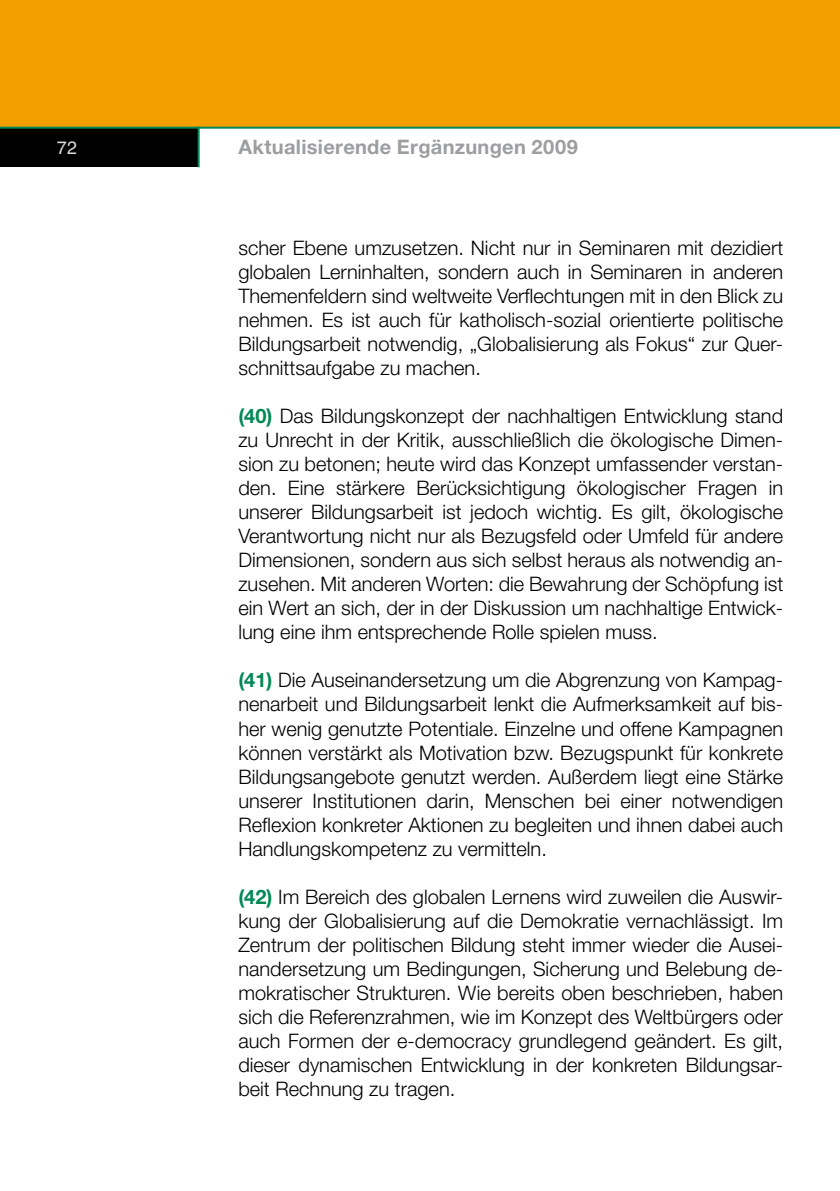
<style>
.page{position:relative;width:840px;height:1191px;background:#fff}
.page>*{position:absolute;margin:0;border:0;box-sizing:border-box;transform-origin:0 0}
.t1{font:300 20px/24px "Helvetica Neue LT Std";color:#000;text-align:justify}
.t2{font:700 20px "Helvetica Neue LT Std";letter-spacing:.015em;color:#9c9e9f}
.t3{font:18px "Helvetica";color:#d9dadb}
.s1{font-weight:700;color:#085}
</style>
<div class="page">
<div style="left:0;top:128px;width:198px;height:39px;background:#000"></div>
<div style="left:0;top:0;width:839px;height:127px;background:#f49e00"></div>
<hr style="left:0;top:127px;width:839px;height:2px;background:#085">
<hr style="left:197px;top:127px;width:2px;height:40px;background:#085">
<p class="t3" style="left:57px;top:137px;width:22px">72</p>
<p class="t2" style="left:238px;top:134px;width:341px">Aktualisierende Ergänzungen 2009</p>
<p class="t1" style="left:238px;top:236px;width:546px">scher Ebene umzusetzen. Nicht nur in Seminaren mit dezidiert globalen Lerninhalten, sondern auch in Seminaren in anderen Themenfeldern sind weltweite Verflechtungen mit in den Blick zu nehmen. Es ist auch für katholisch-sozial orientierte politische Bildungsarbeit notwendig, „Globalisierung als Fokus“ zur Quer&shy;schnittsaufgabe zu machen.</p>
<p class="t1" style="left:238px;top:404px;width:546px"><span class="s1">(40)</span> Das Bildungskonzept der nachhaltigen Entwicklung stand zu Unrecht in der Kritik, ausschließlich die ökologische Dimen&shy;sion zu betonen; heute wird das Konzept umfassender verstan&shy;den. Eine stärkere Berücksichtigung ökologischer Fragen in unserer Bildungsarbeit ist jedoch wichtig. Es gilt, ökologische Verantwortung nicht nur als Bezugsfeld oder Umfeld für andere Dimensionen, sondern aus sich selbst heraus als notwendig an&shy;zusehen. Mit anderen Worten: die Bewahrung der Schöpfung ist ein Wert an sich, der in der Diskussion um nachhaltige Entwick&shy;lung eine ihm entsprechende Rolle spielen muss.</p>
<p class="t1" style="left:238px;top:668px;width:546px"><span class="s1">(41)</span> Die Auseinandersetzung um die Abgrenzung von Kampag&shy;nenarbeit und Bildungsarbeit lenkt die Aufmerksamkeit auf bis&shy;her wenig genutzte Potentiale. Einzelne und offene Kampagnen können verstärkt als Motivation bzw. Bezugspunkt für konkrete Bildungsangebote genutzt werden. Außerdem liegt eine Stärke unserer Institutionen darin, Menschen bei einer notwendigen Reflexion konkreter Aktionen zu begleiten und ihnen dabei auch Handlungskompetenz zu vermitteln.</p>
<p class="t1" style="left:238px;top:884px;width:546px"><span class="s1">(42)</span> Im Bereich des globalen Lernens wird zuweilen die Auswir&shy;kung der Globalisierung auf die Demokratie vernachlässigt. Im Zentrum der politischen Bildung steht immer wieder die Ausei&shy;nandersetzung um Bedingungen, Sicherung und Belebung de&shy;mokratischer Strukturen. Wie bereits oben beschrieben, haben sich die Referenzrahmen, wie im Konzept des Weltbürgers oder auch Formen der e-democracy grundlegend geändert. Es gilt, dieser dynamischen Entwicklung in der konkreten Bildungsar&shy;beit Rechnung zu tragen.</p>
</div>
